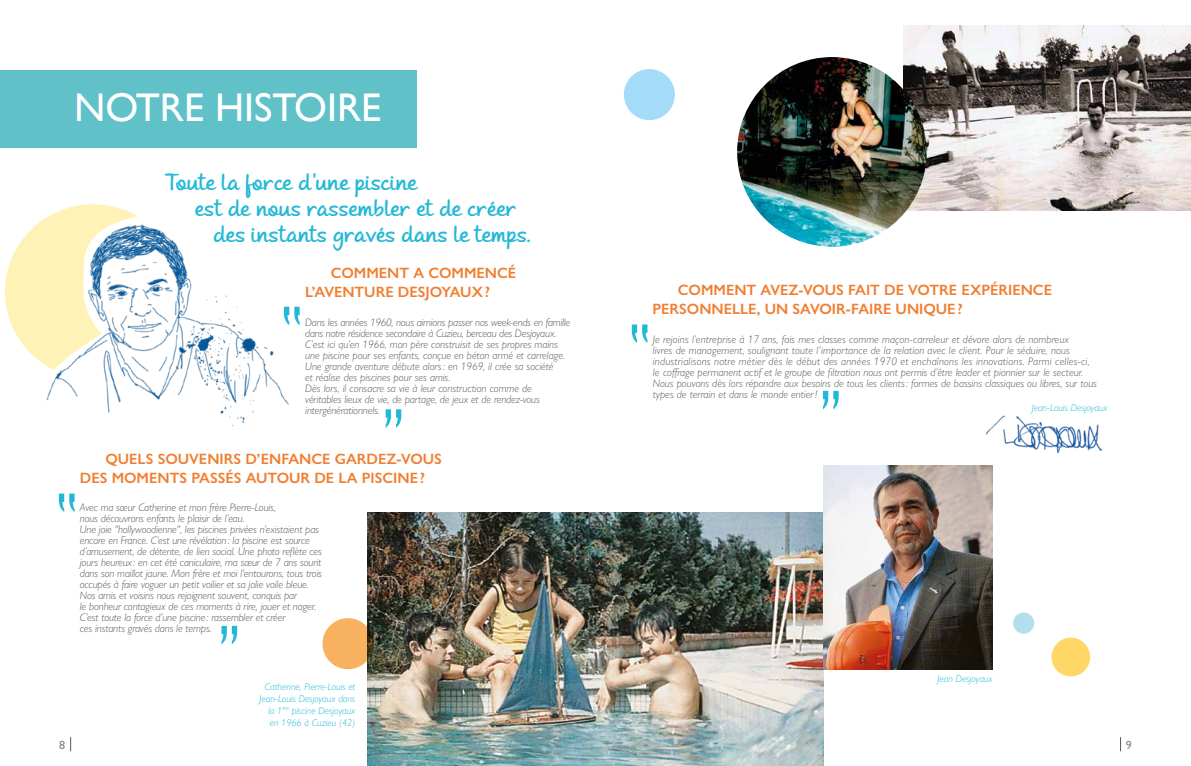
<style>
.page{position:relative;width:1191px;height:766px;background:#fff}
.page>*{position:absolute;margin:0;border:0;box-sizing:border-box;transform-origin:0 0}
.t1{font:40px "Gill Sans";color:#fff}
.t2{font:700 22px "Andrea II Script Upright";color:#23b9d6}
.t3{font:600 15px/19px "Gill Sans Nova";color:#f07e31}
.t4{font:500 12px "Gill Sans Nova";color:#878787}
.t5{font:italic 300 11px/11px "Gill Sans Nova";letter-spacing:-.01em;color:#575756}
.t6{font:italic 300 11px/11px "Gill Sans Nova";letter-spacing:.01em;color:#575756}
.t7{font:italic 300 10px/12px "Gill Sans Nova";color:#23b9d6;text-align:right}
</style>
<div class="page">
<div style="left:5px;top:204px;width:177px;height:175px;background:#fff2b6;border-radius:50%"></div>
<img style="left:367px;top:512px;width:456px;height:253px">
<img style="left:903px;top:25px;width:288px;height:186px">
<div style="left:1051px;top:637px;width:39px;height:39px;background:#ffd767;border-radius:50%"></div>
<div style="left:322px;top:618px;width:51px;height:51px;background:#f8b15f;border-radius:50%"></div>
<img style="left:823px;top:465px;width:169px;height:204px">
<div style="left:1013px;top:612px;width:21px;height:21px;background:#b3dfec;border-radius:50%"></div>
<img style="left:985px;top:415px;width:117px;height:39px">
<svg style="left:59px;top:493px;width:16px;height:19px"></svg>
<svg style="left:297px;top:306px;width:3px;height:19px"></svg>
<svg style="left:632px;top:324px;width:15px;height:19px"></svg>
<svg style="left:221px;top:625px;width:16px;height:19px"></svg>
<svg style="left:386px;top:409px;width:15px;height:18px"></svg>
<svg style="left:823px;top:391px;width:15px;height:18px"></svg>
<img style="left:737px;top:57px;width:189px;height:190px;border-radius:95px">
<div style="left:624px;top:69px;width:51px;height:51px;background:#a4dbf8;border-radius:50%"></div>
<div style="left:0;top:70px;width:417px;height:77px;background:#60c1c9"></div>
<img style="left:43px;top:212px;width:254px;height:215px">
<svg style="left:70px;top:737px;width:1px;height:14px"></svg>
<svg style="left:1120px;top:737px;width:1px;height:14px"></svg>
<h1 class="t1" style="left:74px;top:84px;width:309px">NOTRE HISTOIRE</h1>
<h2 class="t2" style="left:165px;top:169px;width:254px">Toute la force d’une piscine</h2>
<h2 class="t2" style="left:196px;top:195px;width:323px">est de nous rassembler et de créer</h2>
<h2 class="t2" style="left:214px;top:221px;width:318px">des instants gravés dans le temps.</h2>
<h3 class="t3" style="left:305px;top:263px;width:212px;text-indent:26px">COMMENT A COMMENCÉ<br>L’AVENTURE DESJOYAUX?</h3>
<p class="t5" style="left:305px;top:316px;width:266px">Dans les années 1960, nous aimions passer nos week-ends en famille dans notre résidence secondaire à Cuzieu, berceau des Desjoyaux.<br>C’est ici qu’en 1966, mon père construisit de ses propres mains une piscine pour ses enfants, conçue en béton armé et carrelage.<br>Une grande aventure débute alors: en 1969, il crée sa société<br>et réalise des piscines pour ses amis.<br>Dès lors, il consacre sa vie à leur construction comme de véritables lieux de vie, de partage, de jeux et de rendez-vous intergénérationnels.</p>
<h3 class="t3" style="left:80px;top:449px;width:363px;text-indent:26px">QUELS SOUVENIRS D’ENFANCE GARDEZ-VOUS<br>DES MOMENTS PASSÉS AUTOUR DE LA PISCINE?</h3>
<p class="t5" style="left:80px;top:501px;width:244px">Avec ma sœur Catherine et mon frère Pierre-Louis,<br>nous découvrons enfants le plaisir de l’eau.<br>Une joie "hollywoodienne", les piscines privées n’existaient pas encore en France. C’est une révélation: la piscine est source d’amusement, de détente, de lien social. Une photo reflète ces jours heureux : en cet été caniculaire, ma sœur de 7 ans sourit dans son maillot jaune. Mon frère et moi l'entourons, tous trois occupés à faire voguer un petit voilier et sa jolie voile bleue.<br>Nos amis et voisins nous rejoignent souvent, conquis par<br>le bonheur contagieux de ces moments à rire, jouer et nager.<br>C’est toute la force d’une piscine: rassembler et créer<br>ces instants gravés dans le temps.</p>
<p class="t7" style="left:260px;top:679px;width:97px">Catherine, Pierre-Louis et<br>Jean-Louis Desjoyaux dans la 1<sup>ère</sup> piscine Desjoyaux en 1966 à Cuzieu (42)</p>
<h3 class="t3" style="left:652px;top:280px;width:401px;text-indent:26px">COMMENT AVEZ-VOUS FAIT DE VOTRE EXPÉRIENCE<br>PERSONNELLE, UN SAVOIR-FAIRE UNIQUE?</h3>
<p class="t6" style="left:653px;top:333px;width:446px">Je rejoins l’entreprise à 17 ans, fais mes classes comme maçon-carreleur et dévore alors de nombreux<br>livres de management, soulignant toute l’importance de la relation avec le client. Pour le séduire, nous industrialisons notre métier dès le début des années 1970 et enchaînons les innovations. Parmi celles-ci, le coffrage permanent actif et le groupe de filtration nous ont permis d’être leader et pionnier sur le secteur.<br>Nous pouvons dès lors répondre aux besoins de tous les clients: formes de bassins classiques ou libres, sur tous types de terrain et dans le monde entier!</p>
<p class="t7" style="left:1031px;top:401px;width:77px">Jean-Louis Desjoyaux</p>
<p class="t7" style="left:937px;top:672px;width:56px">Jean Desjoyaux</p>
<p class="t4" style="left:59px;top:737px;width:7px">8</p>
<p class="t4" style="left:1125px;top:737px;width:7px">9</p>
</div>
